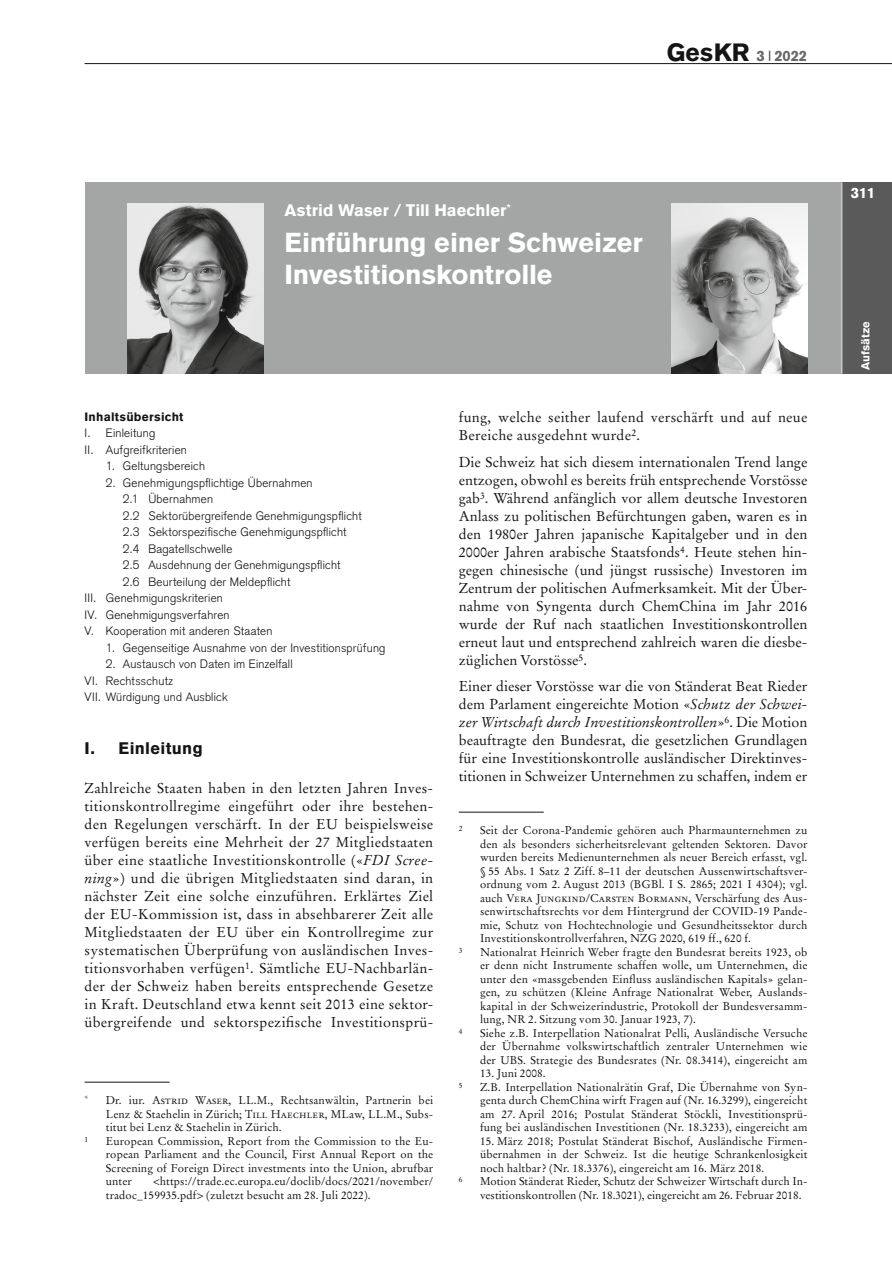
<style>
.page{position:relative;width:892px;height:1262px;background:#fff}
.page>*{position:absolute;margin:0;border:0;box-sizing:border-box;transform-origin:0 0}
.t1{font:900 27px/31.5px "Akzidenz Grotesk";letter-spacing:-.01em;color:#fff}
.t2{font:900 24.6px "Akzidenz Grotesk";color:#131413}
.t3{font:900 16.5px "Akzidenz Grotesk";letter-spacing:-.005em;color:#fff}
.t4{font:900 16.5px "Akzidenz Grotesk";letter-spacing:.02em;color:#131413}
.t5{font:900 14.7px "Akzidenz Grotesk";color:#fff}
.t6{font:14.25px/18px "Stempel Garamond LT Std";color:#131413;text-align:justify}
.t7{font:14.25px/18px "Stempel Garamond LT Std";letter-spacing:.02em;color:#131413}
.t8{font:300 12px/16.5px "Akzidenz Grotesk";letter-spacing:.02em;color:#131413}
.t9{font:900 12px "Akzidenz Grotesk";letter-spacing:.02em;color:#131413}
.t10{font:11.25px/13.5px "Stempel Garamond LT Std";letter-spacing:.01em;color:#131413;text-align:justify}
.t11{font:900 11.25px "Akzidenz Grotesk";color:#fff}
.t12{font:7.65px "Stempel Garamond LT Std";color:#131413}
.s1{font-size:14.7px;color:#686867}
.s2{font-weight:700}
.s3{font-style:italic}
</style>
<div class="page">
<div style="left:85px;top:182px;width:807px;height:192px;background:#a4a5a5"></div>
<div style="left:841px;top:182px;width:51px;height:192px;background:#5a5a5a"></div>
<hr style="left:841px;top:182px;width:1px;height:192px;background:#fff">
<hr style="left:85px;top:63px;width:807px;height:1px;background:#131413">
<img style="left:671px;top:204px;width:136px;height:170px">
<img style="left:127px;top:204px;width:136px;height:170px">
<hr style="left:459px;top:812px;width:85px;height:1px;background:#131413">
<hr style="left:85px;top:1082px;width:85px;height:1px;background:#131413">
<h2 class="t2" style="left:667px;top:37px;width:142px">GesKR <span class="s1">3 2022</span></h2>
<h3 class="t3" style="left:284px;top:201px;width:228px">Astrid Waser <span class="s2">/</span> Till Haechler<sup>*</sup></h3>
<h1 class="t1" style="left:284px;top:227px;width:360px">Einführung einer Schweizer<br>Investitionskontrolle</h1>
<p class="t9" style="left:85px;top:409px;width:100px">Inhaltsübersicht</p>
<p class="t8" style="left:85px;top:425px;width:104px">I. Einleitung<br>II. Aufgreifkriterien</p>
<p class="t8" style="left:106px;top:458px;width:101px">1. Geltungsbereich</p>
<p class="t8" style="left:106px;top:474px;width:208px">2. Genehmigungspflichtige Übernahmen</p>
<p class="t8" style="left:123px;top:491px;width:92px">2.1 Übernahmen</p>
<p class="t8" style="left:123px;top:507px;width:240px">2.2 Sektorübergreifende Genehmigungspflicht</p>
<p class="t8" style="left:123px;top:524px;width:225px">2.3 Sektorspezifische Genehmigungspflicht</p>
<p class="t8" style="left:123px;top:540px;width:111px">2.4 Bagatellschwelle</p>
<p class="t8" style="left:123px;top:557px;width:219px">2.5 Ausdehnung der Genehmigungspflicht</p>
<p class="t8" style="left:123px;top:573px;width:169px">2.6 Beurteilung der Meldepflicht</p>
<p class="t8" style="left:85px;top:590px;width:140px">III. Genehmigungskriterien</p>
<p class="t8" style="left:85px;top:606px;width:147px">IV. Genehmigungsverfahren</p>
<p class="t8" style="left:85px;top:623px;width:189px">V. Kooperation mit anderen Staaten</p>
<p class="t8" style="left:106px;top:639px;width:281px">1. Gegenseitige Ausnahme von der Investitionsprüfung</p>
<p class="t8" style="left:85px;top:656px;width:210px;text-indent:21px">2. Austausch von Daten im Einzelfall<br>VI. Rechtsschutz<br>VII. Würdigung und Ausblick</p>
<h3 class="t4" style="left:85px;top:738px;width:120px">I. Einleitung</h3>
<p class="t6" style="left:85px;top:779px;width:350px">Zahlreiche Staaten haben in den letzten Jahren Inves&shy;titionskontrollregime eingeführt oder ihre bestehen&shy;den Regelungen verschärft. In der EU beispielsweise verfügen bereits eine Mehrheit der 27 Mitgliedstaaten über eine staatliche Investitionskontrolle («<span class="s3">FDI Scree&shy;ning</span>») und die übrigen Mitgliedstaaten sind daran, in nächster Zeit eine solche einzuführen. Erklärtes Ziel der EU-Kommission ist, dass in absehbarerer Zeit alle Mitgliedstaaten der EU über ein Kontrollregime zur systematischen Überprüfung von ausländischen Inves&shy;titionsvorhaben verfügen<sup>1</sup>. Sämtliche EU-Nachbarlän&shy;der der Schweiz haben bereits entsprechende Gesetze in Kraft. Deutschland etwa kennt seit 2013 eine sektor&shy;übergreifende und sektorspezifische Investitionsprü-</p>
<p class="t10" style="left:106px;top:1094px;width:329px;text-indent:-21px"><sup>*</sup> Dr. iur. Astrid Waser, LL.M., Rechtsanwältin, Partnerin bei Lenz &amp; Staehelin in Zürich; Till Haechler, MLaw, LL.M., Subs&shy;titut bei Lenz &amp; Staehelin in Zürich.</p>
<p class="t12" style="left:85px;top:1134px;width:5px">1</p>
<p class="t10" style="left:106px;top:1134px;width:329px">European Commission, Report from the Commission to the Eu&shy;ropean Parliament and the Council, First Annual Report on the Screening of Foreign Direct investments into the Union, abrufbar unter</p>
<p class="t10" style="left:106px;top:1175px;width:329px;text-indent:47px">&lt;https://trade.ec.europa.eu/doclib/docs/2021/november/ tradoc_159935.pdf&gt; (zuletzt besucht am 28. Juli 2022).</p>
<p class="t7" style="left:459px;top:408px;width:350px">fung, welche seither laufend verschärft und auf neue<br>Bereiche ausgedehnt wurde<sup>2</sup>.</p>
<p class="t6" style="left:459px;top:453px;width:350px">Die Schweiz hat sich diesem internationalen Trend lange entzogen, obwohl es bereits früh entsprechende Vorstösse gab<sup>3</sup>. Während anfänglich vor allem deutsche Investoren Anlass zu politischen Befürchtungen gaben, waren es in den 1980er Jahren japanische Kapitalgeber und in den 2000er Jahren arabische Staatsfonds<sup>4</sup>. Heute stehen hin&shy;gegen chinesische (und jüngst russische) Investoren im Zentrum der politischen Aufmerksamkeit. Mit der Über&shy;nahme von Syngenta durch ChemChina im Jahr 2016 wurde der Ruf nach staatlichen Investitionskontrollen erneut laut und entsprechend zahlreich waren die diesbe&shy;züglichen Vorstösse<sup>5</sup>.</p>
<p class="t6" style="left:459px;top:677px;width:350px">Einer dieser Vorstösse war die von Ständerat Beat Rieder dem Parlament eingereichte Motion «<span class="s3">Schutz der Schwei&shy;zer Wirtschaft durch Investitionskontrollen</span>»<sup>6</sup>. Die Motion beauftragte den Bundesrat, die gesetzlichen Grundlagen für eine Investitionskontrolle ausländischer Direktinves&shy;titionen in Schweizer Unternehmen zu schaffen, indem er</p>
<p class="t12" style="left:459px;top:824px;width:5px">2</p>
<p class="t10" style="left:480px;top:824px;width:329px">Seit der Corona-Pandemie gehören auch Pharmaunternehmen zu den als besonders sicherheitsrelevant geltenden Sektoren. Davor wurden bereits Medienunternehmen als neuer Bereich erfasst, vgl. § 55 Abs. 1 Satz 2 Ziff. 8–11 der deutschen Aussenwirtschaftsver&shy;ordnung vom 2. August 2013 (BGBl. I S. 2865; 2021 I 4304); vgl. auch Vera Jungkind/Carsten Bormann, Verschärfung des Aus&shy;senwirtschaftsrechts vor dem Hintergrund der COVID-19 Pande&shy;mie, Schutz von Hochtechnologie und Gesundheitssektor durch Investitionskontrollverfahren, NZG 2020, 619 ff., 620 f.</p>
<p class="t12" style="left:459px;top:945px;width:5px">3</p>
<p class="t10" style="left:480px;top:945px;width:329px">Nationalrat Heinrich Weber fragte den Bundesrat bereits 1923, ob er denn nicht Instrumente schaffen wolle, um Unternehmen, die unter den «massgebenden Einfluss ausländischen Kapitals» gelan&shy;gen, zu schützen (Kleine Anfrage Nationalrat Weber, Auslands&shy;kapital in der Schweizerindustrie, Protokoll der Bundesversamm&shy;lung, NR 2. Sitzung vom 30. Januar 1923, 7).</p>
<p class="t12" style="left:459px;top:1026px;width:5px">4</p>
<p class="t10" style="left:480px;top:1026px;width:329px">Siehe z.B. Interpellation Nationalrat Pelli, Ausländische Versuche der Übernahme volkswirtschaftlich zentraler Unternehmen wie der UBS. Strategie des Bundesrates (Nr. 08.3414), eingereicht am</p>
<p class="t10" style="left:480px;top:1067px;width:67px">13. Juni 2008.</p>
<p class="t12" style="left:459px;top:1080px;width:5px">5</p>
<p class="t10" style="left:480px;top:1080px;width:329px">Z.B. Interpellation Nationalrätin Graf, Die Übernahme von Syn&shy;genta durch ChemChina wirft Fragen auf (Nr. 16.3299), eingereicht am 27. April 2016; Postulat Ständerat Stöckli, Investitionsprü&shy;fung bei ausländischen Investitionen (Nr. 18.3233), eingereicht am</p>
<p class="t10" style="left:480px;top:1134px;width:329px">15. März 2018; Postulat Ständerat Bischof, Ausländische Firmen&shy;übernahmen in der Schweiz. Ist die heutige Schrankenlosigkeit noch haltbar? (Nr. 18.3376), eingereicht am 16. März 2018.</p>
<p class="t12" style="left:459px;top:1175px;width:5px">6</p>
<p class="t10" style="left:480px;top:1175px;width:329px">Motion Ständerat Rieder, Schutz der Schweizer Wirtschaft durch In&shy;vestitionskontrollen (Nr. 18.3021), eingereicht am 26. Februar 2018.</p>
<h3 class="t5" style="left:851px;top:184px;width:26px">311</h3>
<p class="t11" style="left:859px;top:370px;width:50px;rotate:-90deg">Aufsätze</p>
</div>
